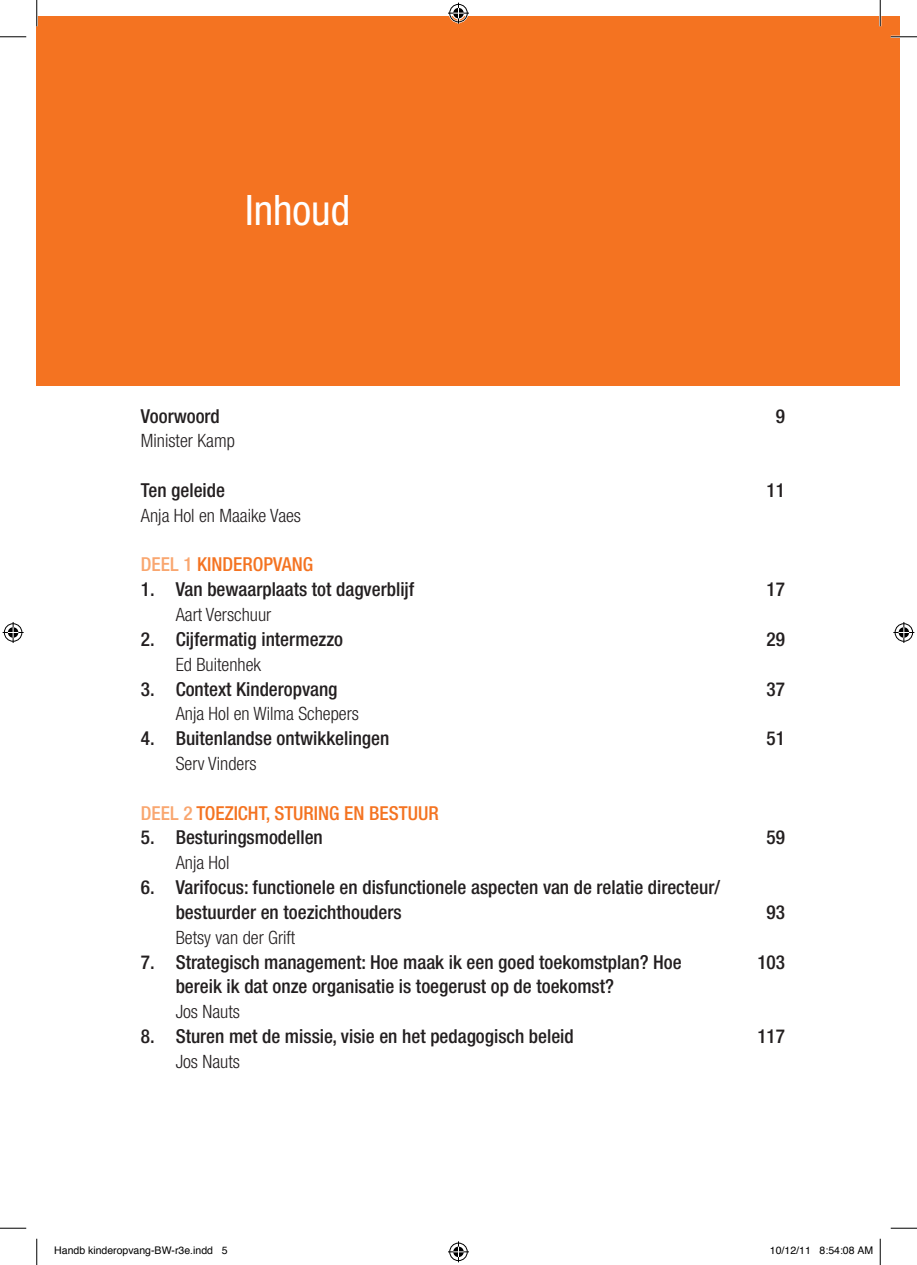
<style>
.page{position:relative;width:917px;height:1265px;background:#fff}
.page>*{position:absolute;margin:0;border:0;box-sizing:border-box;transform-origin:0 0}
.t1{font:condensed 42px "Helvetica Neue LT Std";color:#fff}
.t2{font:500 condensed 19.25px/24.8px "Helvetica Neue LT Std";color:#231f20}
.t3{font:500 condensed 19.25px "Helvetica Neue LT Std";color:#f47321}
.t4{font:300 condensed 18.38px "Helvetica Neue LT Std";color:#231f20}
.t5{font:10.5px "Helvetica";color:#000}
.s1{color:#f9a66f}
</style>
<div class="page">
<div style="left:37px;top:17px;width:863px;height:369px;background:#f47321"></div>
<hr style="left:891px;top:36px;width:26px;height:2px;background:#fff">
<hr style="left:36px;top:0;width:2px;height:26px;background:#fff">
<hr style="left:879px;top:0;width:2px;height:26px;background:#fff">
<svg style="left:0;top:36px;width:26px;height:1px"></svg>
<svg style="left:891px;top:36px;width:26px;height:1px"></svg>
<svg style="left:0;top:1227px;width:26px;height:1px"></svg>
<svg style="left:891px;top:1227px;width:26px;height:1px"></svg>
<svg style="left:36px;top:0;width:1px;height:26px"></svg>
<svg style="left:36px;top:1238px;width:1px;height:26px"></svg>
<svg style="left:880px;top:0;width:1px;height:26px"></svg>
<svg style="left:880px;top:1238px;width:1px;height:26px"></svg>
<svg style="left:448px;top:3px;width:21px;height:21px"></svg>
<svg style="left:448px;top:1241px;width:21px;height:20px"></svg>
<svg style="left:3px;top:622px;width:21px;height:21px"></svg>
<svg style="left:893px;top:622px;width:21px;height:21px"></svg>
<h1 class="t1" style="left:245px;top:186px;width:107px">Inhoud</h1>
<p class="t2" style="left:141px;top:403px;width:80px">Voorwoord</p>
<p class="t2" style="left:776px;top:403px;width:11px">9</p>
<p class="t4" style="left:141px;top:430px;width:95px">Minister Kamp</p>
<p class="t2" style="left:141px;top:477px;width:86px">Ten geleide</p>
<p class="t2" style="left:766px;top:477px;width:20px">11</p>
<p class="t4" style="left:141px;top:504px;width:162px">Anja Hol en Maaike Vaes</p>
<p class="t3" style="left:141px;top:553px;width:174px"><span class="s1">DEEL 1</span> KINDEROPVANG</p>
<p class="t2" style="left:141px;top:576px;width:275px">1. Van bewaarplaats tot dagverblijf</p>
<p class="t2" style="left:766px;top:576px;width:20px">17</p>
<p class="t4" style="left:176px;top:604px;width:97px">Aart Verschuur</p>
<p class="t2" style="left:141px;top:626px;width:204px">2. Cijfermatig intermezzo</p>
<p class="t2" style="left:766px;top:626px;width:20px">29</p>
<p class="t4" style="left:176px;top:653px;width:87px">Ed Buitenhek</p>
<p class="t2" style="left:141px;top:676px;width:198px">3. Context Kinderopvang</p>
<p class="t2" style="left:766px;top:676px;width:20px">37</p>
<p class="t4" style="left:176px;top:703px;width:185px">Anja Hol en Wilma Schepers</p>
<p class="t2" style="left:141px;top:725px;width:250px">4. Buitenlandse ontwikkelingen</p>
<p class="t2" style="left:766px;top:725px;width:20px">51</p>
<p class="t4" style="left:176px;top:752px;width:82px">Serv Vinders</p>
<p class="t3" style="left:141px;top:801px;width:299px"><span class="s1">DEEL 2</span> TOEZICHT, STURING EN BESTUUR</p>
<p class="t2" style="left:141px;top:824px;width:183px">5. Besturingsmodellen</p>
<p class="t2" style="left:766px;top:824px;width:20px">59</p>
<p class="t4" style="left:176px;top:852px;width:55px">Anja Hol</p>
<p class="t2" style="left:176px;top:874px;width:546px;text-indent:-35px">6. Varifocus: functionele en disfunctionele aspecten van de relatie directeur/ bestuurder en toezichthouders</p>
<p class="t2" style="left:766px;top:899px;width:20px">93</p>
<p class="t4" style="left:176px;top:926px;width:121px">Betsy van der Grift</p>
<p class="t2" style="left:141px;top:948px;width:542px">7. Strategisch management: Hoe maak ik een goed toekomstplan? Hoe</p>
<p class="t2" style="left:757px;top:948px;width:29px">103</p>
<p class="t2" style="left:176px;top:973px;width:440px">bereik ik dat onze organisatie is toegerust op de toekomst?</p>
<p class="t4" style="left:176px;top:1000px;width:66px">Jos Nauts</p>
<p class="t2" style="left:141px;top:1023px;width:434px">8. Sturen met de missie, visie en het pedagogisch beleid</p>
<p class="t2" style="left:757px;top:1023px;width:29px">117</p>
<p class="t4" style="left:176px;top:1050px;width:66px">Jos Nauts</p>
<p class="t5" style="left:54px;top:1242px;width:175px">Handb kinderopvang-BW-r3e.indd 5</p>
<p class="t5" style="left:770px;top:1242px;width:105px">10/12/11 8:54:08 AM</p>
</div>
